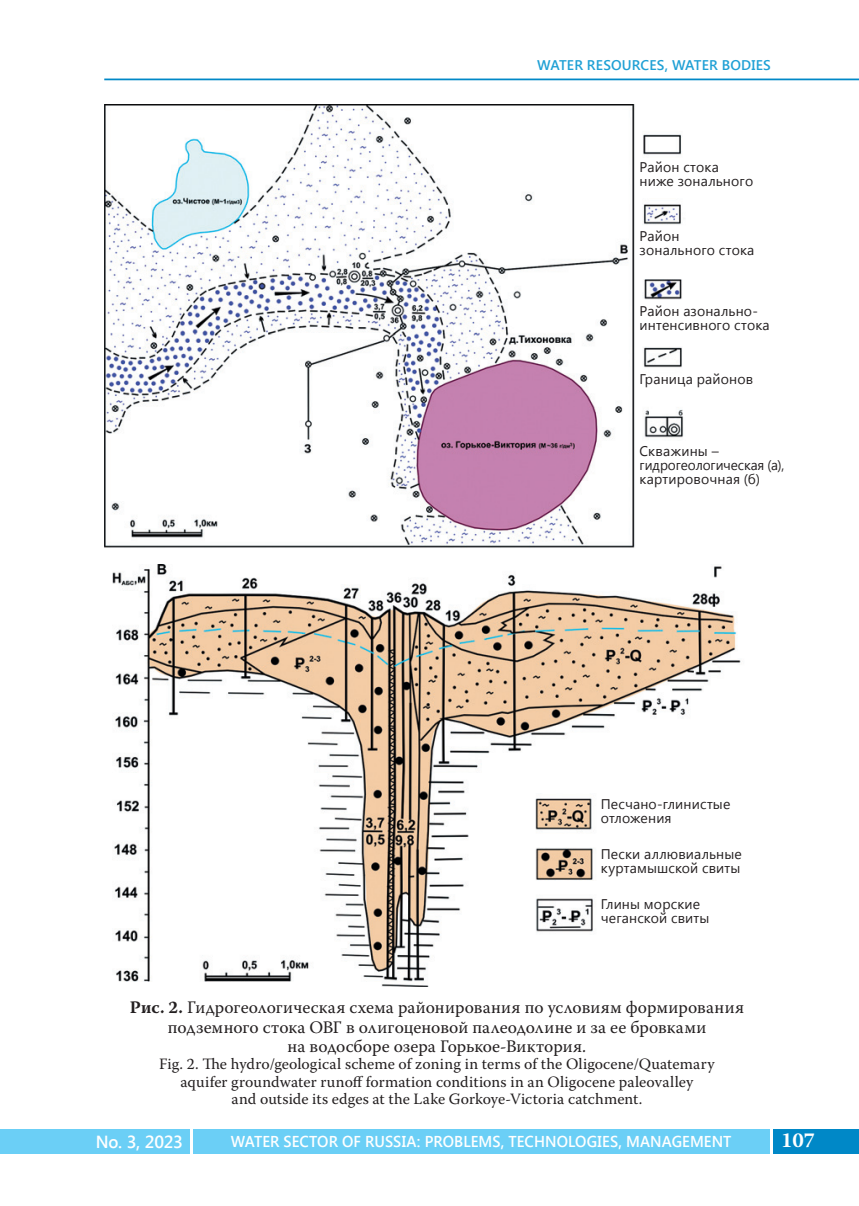
<style>
.page{position:relative;width:859px;height:1206px;background:#fff}
.page>*{position:absolute;margin:0;border:0;box-sizing:border-box;transform-origin:0 0}
.t1{font:700 21px "Warnock Pro";color:#fff}
.t2{font:17.5px/19.2px "Warnock Pro";color:#231f20;text-align:center}
.t3{font:600 17.5px "Segoe UI";letter-spacing:-.015em;color:#fff;scale:.96 1}
.t4{font:15.75px/17.5px "Warnock Pro";letter-spacing:.005em;color:#231f20;text-align:center}
.t5{font:600 15.75px "Segoe UI";letter-spacing:.005em;color:#fff;scale:.95 1}
.t6{font:14px/14px "Segoe UI";letter-spacing:.01em;color:#231f20}
.t7{font:600 14px "Segoe UI";letter-spacing:.01em;color:#1fa0d5}
.s1{font-weight:700}
</style>
<div class="page">
<div style="left:193px;top:1128px;width:576px;height:25px;background:#6bcff6"></div>
<div style="left:772px;top:1128px;width:86px;height:25px;background:#0088c7"></div>
<div style="left:0;top:1128px;width:189px;height:25px;background:#6bcff6"></div>
<hr style="left:104px;top:79px;width:754px;height:1px;background:#0088c7">
<img style="left:104px;top:104px;width:579px;height:444px">
<img style="left:112px;top:564px;width:629px;height:422px">
<p class="t7" style="left:537px;top:55px;width:235px">WATER RESOURCES, WATER BODIES</p>
<p class="t6" style="left:639px;top:160px;width:115px">Район стока ниже зонального</p>
<p class="t6" style="left:639px;top:228px;width:116px">Район зонального стока</p>
<p class="t6" style="left:639px;top:303px;width:132px">Район азонально&shy;интенсивного стока</p>
<p class="t6" style="left:639px;top:371px;width:115px">Граница районов</p>
<p class="t6" style="left:639px;top:443px;width:146px">Скважины – гидрогеологическая (а), картировочная (б)</p>
<p class="t6" style="left:600px;top:796px;width:131px">Песчано-глинистые отложения</p>
<p class="t6" style="left:600px;top:845px;width:142px">Пески аллювиальные куртамышской свиты</p>
<p class="t6" style="left:600px;top:896px;width:110px">Глины морские чеганской свиты</p>
<p class="t2" style="left:130px;top:999px;width:615px"><span class="s1">Рис. 2.</span> Гидрогеологическая схема районирования по условиям формирования подземного стока ОВГ в олигоценовой палеодолине и за ее бровками<br>на водосборе озера Горькое-Виктория.</p>
<p class="t4" style="left:159px;top:1056px;width:557px">Fig. 2. The hydro/geological scheme of zoning in terms of the Oligocene/Quatemary aquifer groundwater runoff formation conditions in an Oligocene paleovalley<br>and outside its edges at the Lake Gorkoye-Victoria catchment.</p>
<p class="t3" style="left:96px;top:1128px;width:92px">No. 3, 2023</p>
<p class="t5" style="left:231px;top:1129px;width:528px">WATER SECTOR OF RUSSIA: PROBLEMS, TECHNOLOGIES, MANAGEMENT</p>
<p class="t1" style="left:780px;top:1132px;width:36px">107</p>
</div>
